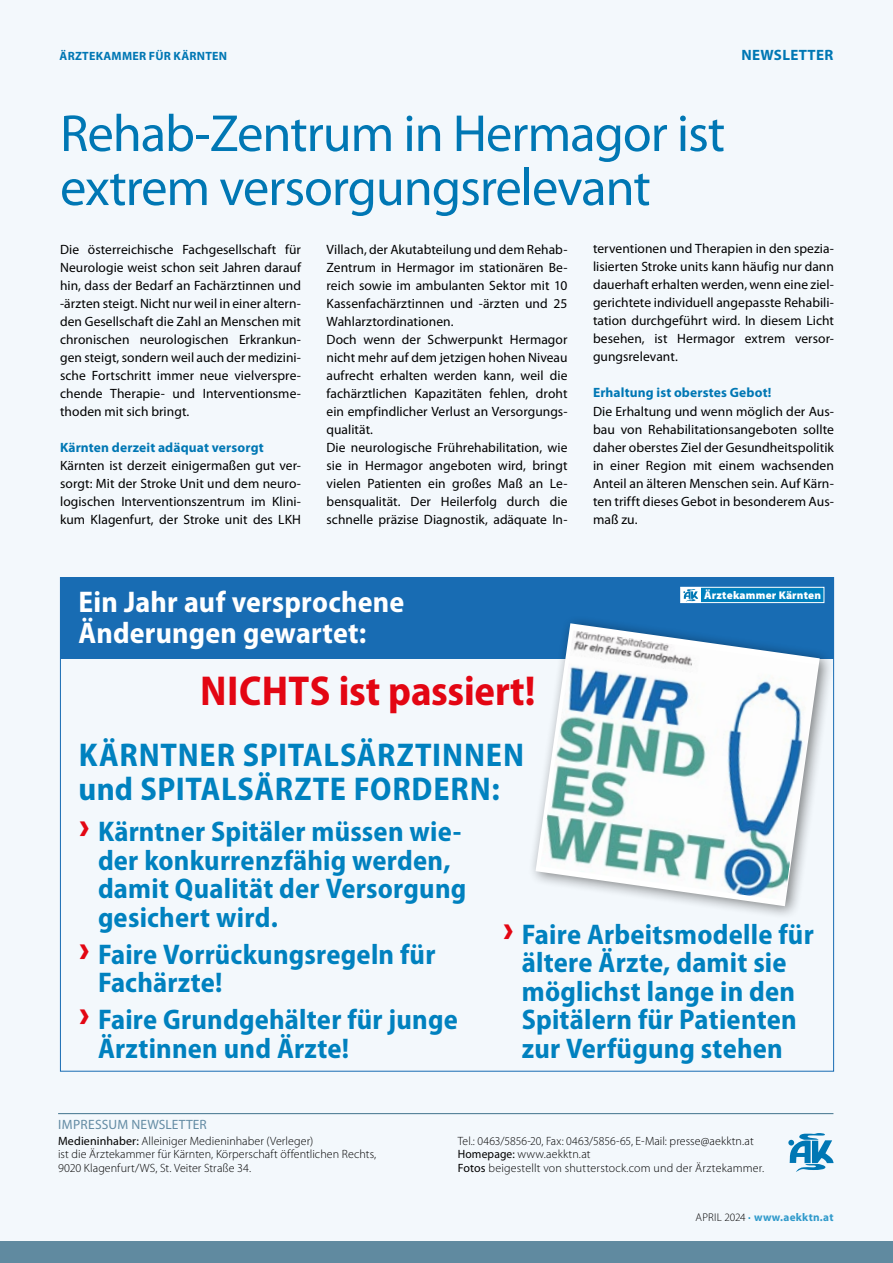
<style>
.page{position:relative;width:893px;height:1263px;background:#f3f8fc}
.page>*{position:absolute;margin:0;border:0;box-sizing:border-box;transform-origin:0 0}
.t1{font:52.5px/54px "Myriad Pro";letter-spacing:-.02em;color:#0077b4}
.t2{font:700 semi-condensed 42px "Myriad Pro";letter-spacing:-.005em;color:#e30613}
.t3{font:700 semi-condensed 33px/34.5px "Myriad Pro";letter-spacing:.02em;color:#0081bf}
.t4{font:700 semi-condensed 30px/31.5px "Myriad Pro";letter-spacing:.005em;color:#fff}
.t5{font:700 semi-condensed 28.5px/28.5px "Myriad Pro";letter-spacing:.005em;color:#0081bf}
.t6{font:700 15px "Myriad Pro";letter-spacing:.02em;color:#0077b4}
.t7{font:13.5px/18px "Myriad Pro";letter-spacing:.005em;color:#000;text-align:justify}
.t8{font:700 13.5px "Myriad Pro";letter-spacing:.01em;color:#0077b4}
.t9{font:13.5px "Myriad Pro";letter-spacing:.01em;color:#648ca4}
.t10{font:300 12px/13.5px "Myriad Pro";letter-spacing:.005em;color:#000}
.t11{font:700 12px "Myriad Pro";letter-spacing:.02em;color:#0077b4}
.t12{font:700 11.25px "Myriad Pro";letter-spacing:.025em;color:#309acb}
.t13{font:900 11.25px "Myriad Pro";letter-spacing:.015em;color:#fff}
.s1{font-weight:900;font-stretch:semi-expanded;font-size:37.5px;color:#e30613}
.s2{font-weight:400}
.s3{font-weight:300;color:#000}
.s4{font-weight:600;color:#008dc3}
</style>
<div class="page">
<div style="left:0;top:1242px;width:893px;height:21px;background:#608aa0"></div>
<div style="left:61px;top:577px;width:773px;height:81px;background:#186cb3"></div>
<div style="left:528px;top:615px;width:307px;height:305px;background:#000;opacity:.49"></div>
<svg style="left:535px;top:623px;width:285px;height:283px"></svg>
<img style="left:540px;top:630px;width:278px;height:271px">
<div style="left:701px;top:587px;width:123px;height:16px;background:#0081bf"></div>
<div style="left:680px;top:587px;width:144px;height:16px;border:1px solid #fff"></div>
<div style="left:681px;top:587px;width:20px;height:16px;background:#fff"></div>
<svg style="left:683px;top:589px;width:15px;height:13px"></svg>
<hr style="left:58px;top:1113px;width:775px;height:1px;background:#40728c">
<svg style="left:788px;top:1133px;width:46px;height:39px"></svg>
<p class="t11" style="left:60px;top:50px;width:169px">ÄRZTEKAMMER FÜR KÄRNTEN</p>
<p class="t6" style="left:741px;top:47px;width:93px">NEWSLETTER</p>
<h1 class="t1" style="left:60px;top:107px;width:667px">Rehab-Zentrum in Hermagor ist extrem versorgungsrelevant</h1>
<p class="t7" style="left:60px;top:240px;width:242px">Die österreichische Fachgesellschaft für Neurologie weist schon seit Jahren darauf hin, dass der Bedarf an Fachärztinnen und -ärzten steigt. Nicht nur weil in einer altern&shy;den Gesellschaft die Zahl an Menschen mit chronischen neurologischen Erkrankun&shy;gen steigt, sondern weil auch der medizini&shy;sche Fortschritt immer neue vielverspre&shy;chende Therapie- und Interventionsme&shy;thoden mit sich bringt.</p>
<p class="t8" style="left:60px;top:439px;width:205px">Kärnten derzeit adäquat versorgt</p>
<p class="t7" style="left:60px;top:456px;width:242px">Kärnten ist derzeit einigermaßen gut ver&shy;sorgt: Mit der Stroke Unit und dem neuro&shy;logischen Interventionszentrum im Klini&shy;kum Klagenfurt, der Stroke unit des LKH</p>
<p class="t7" style="left:327px;top:240px;width:242px;text-align:left">Villach, der Akutabteilung und dem Rehab-Zentrum in Hermagor im stationären Be&shy;reich sowie im ambulanten Sektor mit 10<br>Kassenfachärztinnen und -ärzten und 25<br>Wahlarztordinationen.<br>Doch wenn der Schwerpunkt Hermagor nicht mehr auf dem jetzigen hohen Niveau aufrecht erhalten werden kann, weil die fachärztlichen Kapazitäten fehlen, droht ein empfindlicher Verlust an Versorgungs&shy;qualität.<br>Die neurologische Frührehabilitation, wie sie in Hermagor angeboten wird, bringt vielen Patienten ein großes Maß an Le&shy;bensqualität. Der Heilerfolg durch die schnelle präzise Diagnostik, adäquate In-</p>
<p class="t7" style="left:593px;top:240px;width:242px">terventionen und Therapien in den spezia&shy;lisierten Stroke units kann häufig nur dann dauerhaft erhalten werden, wenn eine ziel&shy;gerichtete individuell angepasste Rehabili&shy;tation durchgeführt wird. In diesem Licht besehen, ist Hermagor extrem versor&shy;gungsrelevant.</p>
<p class="t8" style="left:593px;top:385px;width:180px">Erhaltung ist oberstes Gebot!</p>
<p class="t7" style="left:593px;top:402px;width:242px">Die Erhaltung und wenn möglich der Aus&shy;bau von Rehabilitationsangeboten sollte daher oberstes Ziel der Gesundheitspolitik in einer Region mit einem wachsenden Anteil an älteren Menschen sein. Auf Kärn&shy;ten trifft dieses Gebot in besonderem Aus&shy;maß zu.</p>
<h3 class="t4" style="left:78px;top:586px;width:327px">Ein Jahr auf versprochene<br>Änderungen gewartet:</h3>
<h2 class="t2" style="left:200px;top:667px;width:337px">NICHTS ist passiert!</h2>
<h3 class="t3" style="left:78px;top:738px;width:447px">KÄRNTNER SPITALSÄRZTINNEN und SPITALSÄRZTE FORDERN:</h3>
<p class="t13" style="left:704px;top:588px;width:118px">Ärztekammer Kärnten</p>
<h3 class="t5" style="left:98px;top:817px;width:370px;text-indent:-19px"><span class="s1">›</span> Kärntner Spitäler müssen wie&shy;der konkurrenzfähig werden, damit Qualität der Versorgung gesichert wird.</h3>
<h3 class="t5" style="left:98px;top:940px;width:339px;text-indent:-19px"><span class="s1">›</span> Faire Vorrückungsregeln für<br>Fachärzte!</h3>
<h3 class="t5" style="left:98px;top:1005px;width:361px;text-indent:-19px"><span class="s1">›</span> Faire Grundgehälter für junge<br>Ärztinnen und Ärzte!</h3>
<p class="t9" style="left:58px;top:1117px;width:150px">IMPRESSUM NEWSLETTER</p>
<h3 class="t5" style="left:503px;top:920px;width:313px;text-align:center"><span class="s1">›</span> Faire Arbeitsmodelle für ältere Ärzte, damit sie möglichst lange in den<br>Spitälern für Patienten zur Verfügung stehen</h3>
<p class="t10" style="left:58px;top:1134px;width:320px"><span class="s2">Medieninhaber:</span> Alleiniger Medieninhaber (Verleger)<br>ist die Ärztekammer für Kärnten, Körperschaft öffentlichen Rechts,<br>9020 Klagenfurt/WS, St. Veiter Straße 34.</p>
<p class="t10" style="left:458px;top:1134px;width:308px">Tel.: 0463/5856-20, Fax: 0463/5856-65, E-Mail: presse@aekktn.at<br><span class="s2">Homepage:</span> www.aekktn.at<br><span class="s2">Fotos</span> beigestellt von shutterstock.com und der Ärztekammer.</p>
<p class="t12" style="left:696px;top:1210px;width:139px"><span class="s3">APRIL 2024</span> <span class="s4">·</span> www.aekktn.at</p>
</div>
